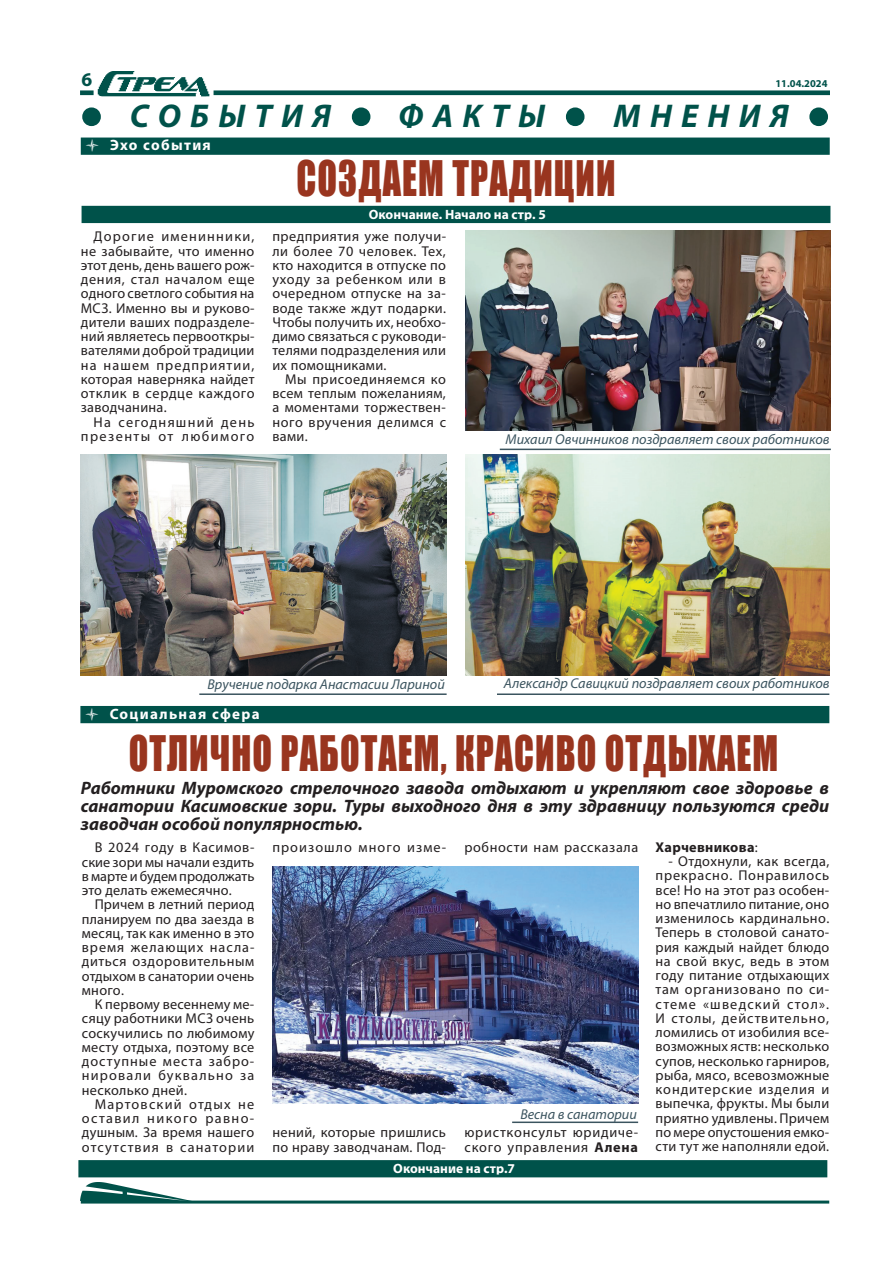
<style>
.page{position:relative;width:893px;height:1263px;background:#fff}
.page>*{position:absolute;margin:0;border:0;box-sizing:border-box;transform-origin:0 0}
.t1{font:45px "Impact";letter-spacing:.03em;color:#99351f;scale:.8 1}
.t2{font:italic 700 33px "Myriad Pro";letter-spacing:.28em;color:#00524a}
.t3{font:700 19.5px "Myriad Pro";color:#00524a}
.t4{font:italic 700 18px/18px "Myriad Pro";color:#231f20;text-align:justify}
.t5{font:700 15px "Myriad Pro";letter-spacing:.09em;color:#fff}
.t6{font:14.25px/14.2px "Myriad Pro";letter-spacing:.025em;color:#231f20;text-align:justify}
.t7{font:italic 14.25px "Myriad Pro";color:#3b545f}
.t8{font:14.25px/14.2px "Myriad Pro";letter-spacing:.05em;color:#231f20}
.t9{font:14.25px/14.2px "Myriad Pro";letter-spacing:.09em;color:#231f20;text-align:right}
.t10{font:14.25px "Myriad Pro";letter-spacing:.075em;color:#231f20}
.t11{font:700 14.25px "Myriad Pro";letter-spacing:.02em;color:#231f20}
.t12{font:700 13.5px "Myriad Pro";color:#fff}
.t13{font:700 10.5px "Myriad Pro";color:#00524a}
.s1{font-weight:400}
.s2{font-weight:700}
</style>
<div class="page">
<img style="left:81px;top:72px;width:748px;height:24px">
<svg style="left:82px;top:107px;width:19px;height:20px"></svg>
<svg style="left:351px;top:107px;width:20px;height:20px"></svg>
<svg style="left:565px;top:107px;width:20px;height:20px"></svg>
<svg style="left:809px;top:107px;width:19px;height:20px"></svg>
<div style="left:81px;top:138px;width:749px;height:17px;background:#00524a;border:2px solid #00524a"></div>
<img style="left:81px;top:1182px;width:106px;height:18px">
<hr style="left:81px;top:1200px;width:748px;height:3px;background:#00524a">
<div style="left:78px;top:1160px;width:749px;height:17px;background:#00524a;border:2px solid #00524a"></div>
<div style="left:82px;top:206px;width:748px;height:17px;background:#00524a"></div>
<img style="left:272px;top:866px;width:366px;height:238px">
<hr style="left:512px;top:1121px;width:126px;height:2px;background:#3b545f">
<div style="left:80px;top:706px;width:749px;height:17px;background:#00524a"></div>
<img style="left:465px;top:231px;width:366px;height:200px">
<hr style="left:500px;top:449px;width:331px;height:1px;background:#3b545f">
<img style="left:81px;top:454px;width:365px;height:221px">
<hr style="left:199px;top:693px;width:248px;height:2px;background:#3b545f">
<img style="left:465px;top:454px;width:364px;height:222px">
<hr style="left:497px;top:693px;width:332px;height:2px;background:#3b545f">
<h3 class="t3" style="left:81px;top:67px;width:12px">6</h3>
<p class="t13" style="left:775px;top:77px;width:54px">11.04.2024</p>
<h2 class="t2" style="left:81px;top:94px;width:749px">● СОБЫТИЯ ● ФАКТЫ ● МНЕНИЯ ●</h2>
<p class="t5" style="left:85px;top:135px;width:128px">● Эхо события</p>
<h1 class="t1" style="left:296px;top:143px;width:400px">СОЗДАЕМ ТРАДИЦИИ</h1>
<p class="t6" style="left:81px;top:229px;width:175px;text-indent:13px">Дорогие именинники, не забывайте, что именно этот день, день вашего рож&shy;дения, стал началом еще одного светлого события на МСЗ. Именно вы и руково&shy;дители ваших подразделе&shy;ний являетесь первооткры&shy;вателями доброй традиции на нашем предприятии, которая наверняка найдет отклик в сердце каждого заводчанина.</p>
<p class="t9" style="left:81px;top:414px;width:175px">На сегодняшний день презенты от любимого</p>
<p class="t12" style="left:369px;top:205px;width:178px">Окончание. Начало на стр. 5</p>
<p class="t6" style="left:272px;top:229px;width:175px">предприятия уже получи&shy;ли более 70 человек. Тех, кто находится в отпуске по уходу за ребенком или в очередном отпуске на за&shy;воде также ждут подарки.<br>Чтобы получить их, необхо&shy;димо связаться с руководи&shy;телями подразделения или их помощниками.</p>
<p class="t6" style="left:272px;top:372px;width:175px;text-indent:13px">Мы присоединяемся ко всем теплым пожеланиям, а моментами торжествен&shy;ного вручения делимся с вами.</p>
<p class="t7" style="left:506px;top:430px;width:326px">Михаил Овчинников поздравляет своих работников</p>
<p class="t7" style="left:208px;top:675px;width:239px">Вручение подарка Анастасии Лариной</p>
<p class="t7" style="left:504px;top:675px;width:327px">Александр Савицкий поздравляет своих работников</p>
<p class="t5" style="left:84px;top:704px;width:177px">● Социальная сфера</p>
<h1 class="t1" style="left:129px;top:718px;width:814px">ОТЛИЧНО РАБОТАЕМ, КРАСИВО ОТДЫХАЕМ</h1>
<p class="t4" style="left:81px;top:778px;width:750px">Работники Муромского стрелочного завода отдыхают и укрепляют свое здоровье в санатории Касимовские зори. Туры выходного дня в эту здравницу пользуются среди заводчан особой популярностью.</p>
<p class="t6" style="left:82px;top:840px;width:174px;text-indent:13px">В 2024 году в Касимов&shy;ские зори мы начали ездить в марте и будем продолжать это делать ежемесячно.</p>
<p class="t6" style="left:82px;top:897px;width:174px;text-indent:13px">Причем в летний период планируем по два заезда в месяц, так как именно в это время желающих насла&shy;диться оздоровительным отдыхом в санатории очень много.</p>
<p class="t6" style="left:82px;top:997px;width:174px;text-indent:13px">К первому весеннему ме&shy;сяцу работники МСЗ очень соскучились по любимому месту отдыха, поэтому все доступные места забро&shy;нировали буквально за несколько дней.</p>
<p class="t6" style="left:82px;top:1097px;width:174px;text-indent:13px">Мартовский отдых не оставил никого равно&shy;душным. За время нашего отсутствия в санатории</p>
<p class="t6" style="left:464px;top:840px;width:175px">робности нам рассказала</p>
<p class="t11" style="left:656px;top:838px;width:104px">Харчевникова<span class="s1">:</span></p>
<p class="t6" style="left:656px;top:854px;width:175px;text-indent:13px">- Отдохнули, как всегда, прекрасно. Понравилось все! Но на этот раз особен&shy;но впечатлило питание, оно изменилось кардинально.<br>Теперь в столовой санато&shy;рия каждый найдет блюдо на свой вкус, ведь в этом году питание отдыхающих там организовано по си&shy;стеме «шведский стол».<br>И столы, действительно, ломились от изобилия все&shy;возможных яств: несколько супов, несколько гарниров, рыба, мясо, всевозможные кондитерские изделия и выпечка, фрукты. Мы были приятно удивлены. Причем по мере опустошения емко&shy;сти тут же наполняли едой.</p>
<p class="t10" style="left:272px;top:839px;width:175px">произошло много изме-</p>
<p class="t7" style="left:520px;top:1105px;width:118px">Весна в санатории</p>
<p class="t6" style="left:272px;top:1125px;width:175px">нений, которые пришлись по нраву заводчанам. Под-</p>
<p class="t8" style="left:464px;top:1125px;width:175px">юристконсульт юридиче&shy;ского управления <span class="s2">Алена</span></p>
<p class="t12" style="left:393px;top:1160px;width:123px">Окончание на стр.7</p>
</div>
